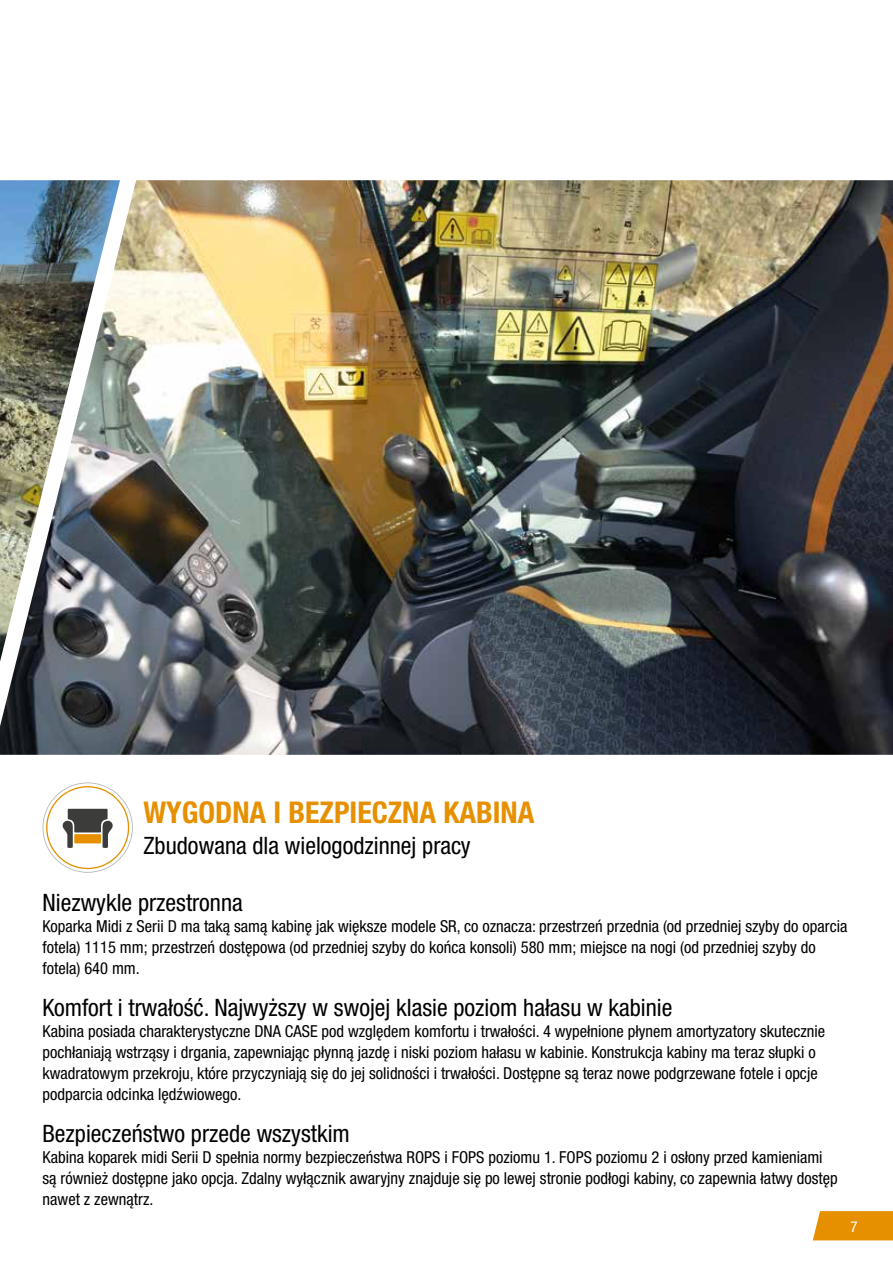
<style>
.page{position:relative;width:893px;height:1263px;background:#fff}
.page>*{position:absolute;margin:0;border:0;box-sizing:border-box;transform-origin:0 0}
.t1{font:700 condensed 30px "Helvetica Neue LT Pro";color:#e69000}
.t2{font:condensed 24px "Helvetica Neue LT Pro";color:#000}
.t3{font:condensed 16.5px/21px "Helvetica Neue LT Pro";color:#000}
.t4{font:condensed 15px "Helvetica Neue LT Pro";color:#fff}
</style>
<div class="page">
<svg style="left:813px;top:1211px;width:80px;height:29px;background:#e7950b"></svg>
<img style="left:0;top:180px;width:893px;height:575px">
<img style="left:0;top:180px;width:120px;height:482px">
<svg style="left:43px;top:782px;width:90px;height:91px"></svg>
<h1 class="t1" style="left:143px;top:794px;width:393px">WYGODNA I BEZPIECZNA KABINA</h1>
<h2 class="t2" style="left:143px;top:831px;width:329px">Zbudowana dla wielogodzinnej pracy</h2>
<h2 class="t2" style="left:43px;top:889px;width:202px">Niezwykle przestronna</h2>
<p class="t3" style="left:43px;top:916px;width:806px">Koparka Midi z Serii D ma taką samą kabinę jak większe modele SR, co oznacza: przestrzeń przednia (od przedniej szyby do oparcia fotela) 1115 mm; przestrzeń dostępowa (od przedniej szyby do końca konsoli) 580 mm; miejsce na nogi (od przedniej szyby do fotela) 640 mm.</p>
<h2 class="t2" style="left:43px;top:994px;width:631px">Komfort i trwałość. Najwyższy w swojej klasie poziom hałasu w kabinie</h2>
<p class="t3" style="left:43px;top:1021px;width:784px">Kabina posiada charakterystyczne DNA CASE pod względem komfortu i trwałości. 4 wypełnione płynem amortyzatory skutecznie pochłaniają wstrząsy i drgania, zapewniając płynną jazdę i niski poziom hałasu w kabinie. Konstrukcja kabiny ma teraz słupki o kwadratowym przekroju, które przyczyniają się do jej solidności i trwałości. Dostępne są teraz nowe podgrzewane fotele i opcje podparcia odcinka lędźwiowego.</p>
<h2 class="t2" style="left:43px;top:1120px;width:309px">Bezpieczeństwo przede wszystkim</h2>
<p class="t3" style="left:43px;top:1147px;width:797px">Kabina koparek midi Serii D spełnia normy bezpieczeństwa ROPS i FOPS poziomu 1. FOPS poziomu 2 i osłony przed kamieniami są również dostępne jako opcja. Zdalny wyłącznik awaryjny znajduje się po lewej stronie podłogi kabiny, co zapewnia łatwy dostęp nawet z zewnątrz.</p>
<p class="t4" style="left:850px;top:1218px;width:9px">7</p>
</div>
